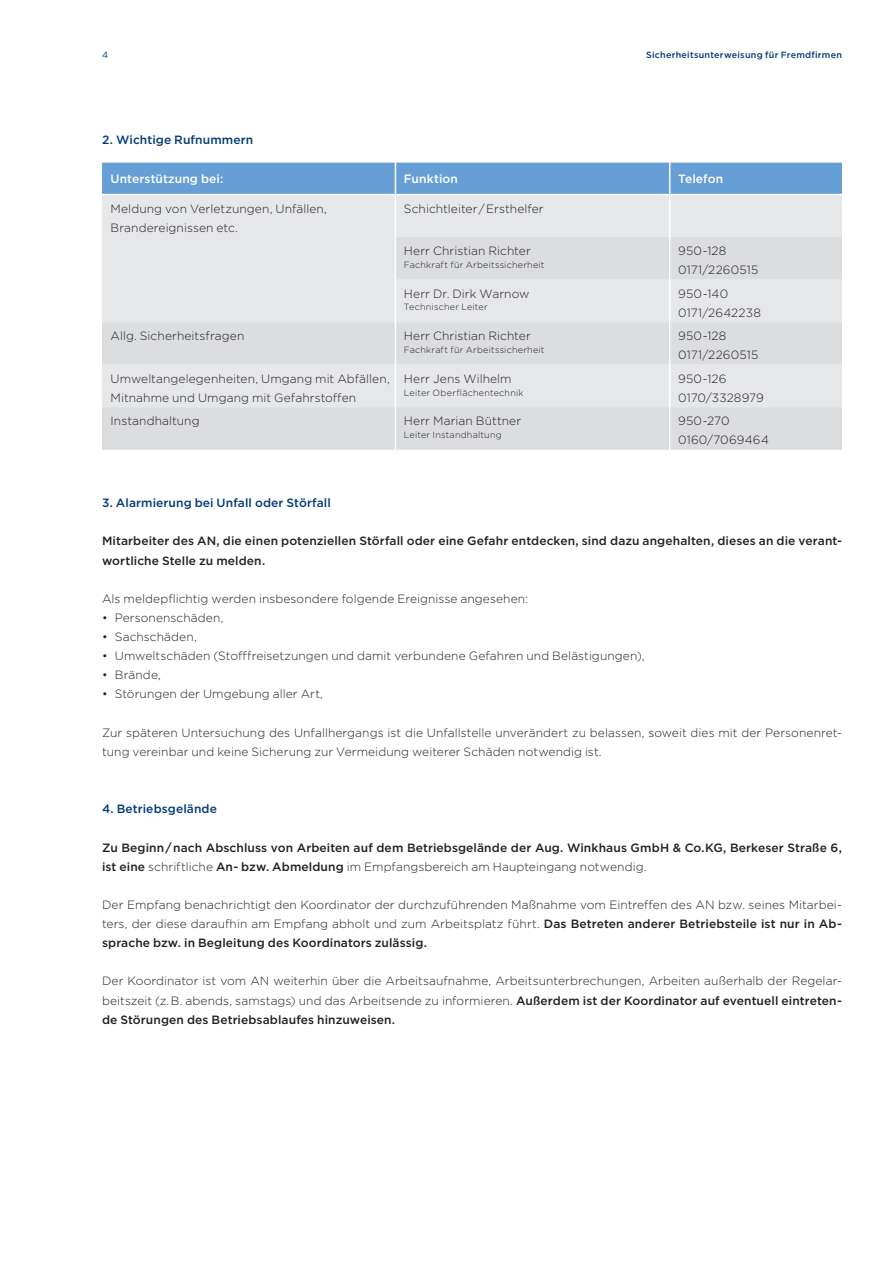
<style>
.page{position:relative;width:893px;height:1263px;background:#fff}
.page>*{position:absolute;margin:0;border:0;box-sizing:border-box;transform-origin:0 0}
.t1{font:300 12px/19.2px "Gotham";letter-spacing:.005em;color:#231f20}
.t2{font:500 12px/19.2px "Gotham";letter-spacing:.005em;color:#231f20}
.t3{font:500 12px "Gotham";letter-spacing:.01em;color:#013c77}
.t4{font:500 12px "Gotham";letter-spacing:.005em;color:#fff}
.t5{font:300 9px "Gotham";letter-spacing:.025em;color:#231f20}
.t6{font:500 9px "Gotham";letter-spacing:.025em;color:#013c77}
.t7{font:9px "Gotham";color:#013c77}
.s1{font-weight:300}
.s2{font-weight:500}
</style>
<div class="page">
<div style="left:102px;top:163px;width:740px;height:31px;background:#669fd5"></div>
<div style="left:102px;top:195px;width:740px;height:42px;background:#e6e7e9"></div>
<svg style="left:102px;top:237px;width:740px;height:213px;background:#e0e1e3"></svg>
<hr style="left:395px;top:237px;width:1px;height:43px;background:#fff">
<hr style="left:395px;top:280px;width:1px;height:42px;background:#fff">
<hr style="left:395px;top:322px;width:1px;height:43px;background:#fff">
<hr style="left:395px;top:365px;width:1px;height:42px;background:#fff">
<hr style="left:395px;top:407px;width:1px;height:43px;background:#fff">
<hr style="left:669px;top:237px;width:1px;height:43px;background:#fff">
<hr style="left:669px;top:280px;width:1px;height:42px;background:#fff">
<hr style="left:669px;top:322px;width:1px;height:43px;background:#fff">
<hr style="left:669px;top:365px;width:1px;height:42px;background:#fff">
<hr style="left:669px;top:407px;width:1px;height:43px;background:#fff">
<hr style="left:395px;top:163px;width:1px;height:31px;background:#fff">
<hr style="left:669px;top:163px;width:1px;height:31px;background:#fff">
<hr style="left:395px;top:195px;width:1px;height:42px;background:#fff">
<hr style="left:669px;top:195px;width:1px;height:42px;background:#fff">
<p class="t7" style="left:102px;top:49px;width:8px">4</p>
<p class="t6" style="left:646px;top:49px;width:197px">Sicherheitsunterweisung für Fremdfirmen</p>
<p class="t3" style="left:102px;top:131px;width:153px">2. Wichtige Rufnummern</p>
<p class="t4" style="left:111px;top:171px;width:114px">Unterstützung bei:</p>
<p class="t4" style="left:404px;top:171px;width:55px">Funktion</p>
<p class="t4" style="left:678px;top:171px;width:46px">Telefon</p>
<p class="t1" style="left:111px;top:198px;width:218px">Meldung von Verletzungen, Unfällen,<br>Brandereignissen etc.</p>
<p class="t1" style="left:404px;top:198px;width:141px">Schichtleiter / Ersthelfer</p>
<p class="t1" style="left:404px;top:241px;width:128px">Herr Christian Richter</p>
<p class="t5" style="left:404px;top:259px;width:142px">Fachkraft für Arbeitssicherheit</p>
<p class="t1" style="left:678px;top:241px;width:82px">950-128<br>0171/2260515</p>
<p class="t1" style="left:404px;top:284px;width:127px">Herr Dr. Dirk Warnow</p>
<p class="t5" style="left:404px;top:302px;width:85px">Technischer Leiter</p>
<p class="t1" style="left:678px;top:284px;width:84px">950-140<br>0171/2642238</p>
<p class="t1" style="left:111px;top:326px;width:135px">Allg. Sicherheitsfragen</p>
<p class="t1" style="left:404px;top:326px;width:128px">Herr Christian Richter</p>
<p class="t5" style="left:404px;top:344px;width:142px">Fachkraft für Arbeitssicherheit</p>
<p class="t1" style="left:678px;top:326px;width:82px">950-128<br>0171/2260515</p>
<p class="t1" style="left:111px;top:369px;width:281px">Umweltangelegenheiten, Umgang mit Abfällen,<br>Mitnahme und Umgang mit Gefahrstoffen</p>
<p class="t1" style="left:404px;top:369px;width:109px">Herr Jens Wilhelm</p>
<p class="t5" style="left:404px;top:387px;width:121px">Leiter Oberflächentechnik</p>
<p class="t1" style="left:678px;top:369px;width:87px">950-126<br>0170/3328979</p>
<p class="t1" style="left:111px;top:411px;width:91px">Instandhaltung</p>
<p class="t1" style="left:404px;top:411px;width:119px">Herr Marian Büttner</p>
<p class="t5" style="left:404px;top:429px;width:99px">Leiter Instandhaltung</p>
<p class="t1" style="left:678px;top:411px;width:92px">950-270<br>0160/7069464</p>
<p class="t3" style="left:102px;top:495px;width:230px">3. Alarmierung bei Unfall oder Störfall</p>
<p class="t2" style="left:102px;top:531px;width:741px">Mitarbeiter des AN, die einen potenziellen Störfall oder eine Gefahr entdecken, sind dazu angehalten, dieses an die verant&shy;wortliche Stelle zu melden.</p>
<p class="t1" style="left:102px;top:589px;width:428px">Als meldepflichtig werden insbesondere folgende Ereignisse angesehen:</p>
<p class="t1" style="left:102px;top:608px;width:123px">• Personenschäden,</p>
<p class="t1" style="left:102px;top:627px;width:96px">• Sachschäden,</p>
<p class="t1" style="left:102px;top:646px;width:544px">• Umweltschäden (Stofffreisetzungen und damit verbundene Gefahren und Belästigungen),</p>
<p class="t1" style="left:102px;top:665px;width:60px">• Brände,</p>
<p class="t1" style="left:102px;top:684px;width:222px">• Störungen der Umgebung aller Art,</p>
<p class="t1" style="left:102px;top:722px;width:741px">Zur späteren Untersuchung des Unfallhergangs ist die Unfallstelle unverändert zu belassen, soweit dies mit der Personenret&shy;tung vereinbar und keine Sicherung zur Vermeidung weiterer Schäden notwendig ist.</p>
<p class="t3" style="left:102px;top:801px;width:116px">4. Betriebsgelände</p>
<p class="t2" style="left:102px;top:837px;width:741px">Zu Beginn / nach Abschluss von Arbeiten auf dem Betriebsgelände der Aug. Winkhaus GmbH &amp; Co.KG, Berkeser Straße 6, ist eine <span class="s1">schriftliche</span> An- bzw. Abmeldung <span class="s1">im Empfangsbereich am Haupteingang notwendig.</span></p>
<p class="t1" style="left:102px;top:895px;width:741px;text-align:justify">Der Empfang benachrichtigt den Koordinator der durchzuführenden Maßnahme vom Eintreffen des AN bzw. seines Mitarbei&shy;ters, der diese daraufhin am Empfang abholt und zum Arbeitsplatz führt. <span class="s2">Das Betreten anderer Betriebsteile ist nur in Ab&shy;sprache bzw. in Begleitung des Koordinators zulässig.</span></p>
<p class="t1" style="left:102px;top:971px;width:741px;text-align:justify">Der Koordinator ist vom AN weiterhin über die Arbeitsaufnahme, Arbeitsunterbrechungen, Arbeiten außerhalb der Regelar&shy;beitszeit (z. B. abends, samstags) und das Arbeitsende zu informieren. <span class="s2">Außerdem ist der Koordinator auf eventuell eintreten&shy;de Störungen des Betriebsablaufes hinzuweisen.</span></p>
</div>
